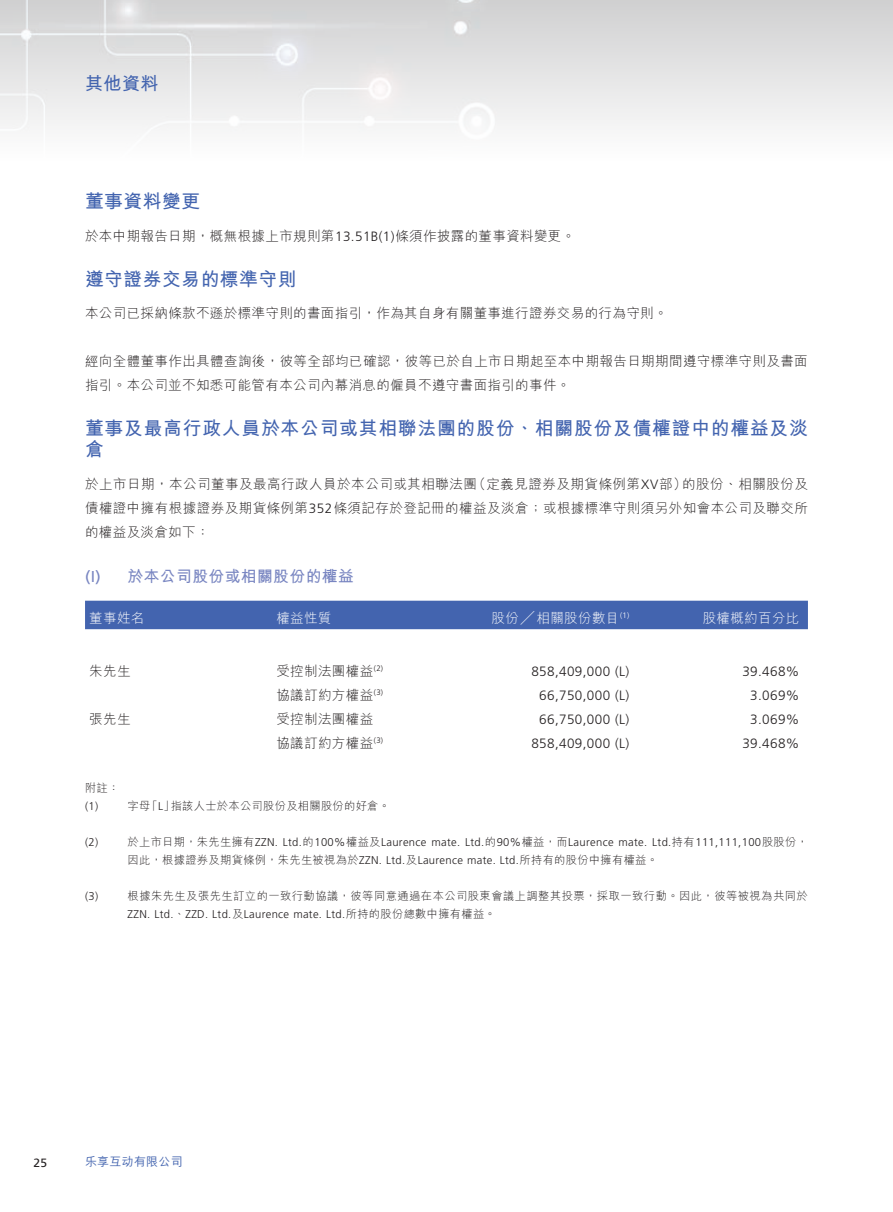
<style>
.page{position:relative;width:893px;height:1212px;background:#fff}
.page>*{position:absolute;margin:0;border:0;box-sizing:border-box;transform-origin:0 0}
.t1{font:700 18.75px/21px "M Hei HK";letter-spacing:.045em;color:#4364af}
.t2{font:700 18px "M Hei HK";color:#4364af}
.t3{font:700 15.75px "M Hei HK";letter-spacing:.03em;color:#7885c1}
.t4{font:15.75px "Frutiger LT Std";color:#7885c1}
.t5{font:300 13.5px/24px "M Hei HK";letter-spacing:.03em;color:#231f20}
.t6{font:300 13.5px "Frutiger LT Std";letter-spacing:.03em;color:#231f20}
.t7{font:300 13.5px "M Hei HK";letter-spacing:.03em;color:#fff}
.t8{font:500 12px "M Hei HKS";letter-spacing:.02em;color:#4364af}
.t9{font:12px "Frutiger LT Std";color:#231f20}
.t10{font:300 11.25px "M Hei HK";letter-spacing:.045em;color:#231f20}
.t11{font:300 11.25px "Frutiger LT Std";letter-spacing:.03em;color:#231f20}
.t12{font:300 7.8px "Frutiger LT Std";color:#231f20}
.t13{font:300 7.8px "Frutiger LT Std";color:#fff}
.s1{font-family:"Frutiger LT Std"}
.s2{font-family:"M Hei HK"}
</style>
<div class="page">
<div style="left:85px;top:601px;width:723px;height:28px;background:#4364af"></div>
<h2 class="t2" style="left:85px;top:71px;width:75px">其他資料</h2>
<h1 class="t1" style="left:85px;top:189px;width:117px">董事資料變更</h1>
<p class="t5" style="left:85px;top:223px;width:492px">於本中期報告日期，概無根據上市規則第<span class="s1">13.51 )1(B</span> 條須作披露的董事資料變更。</p>
<h1 class="t1" style="left:85px;top:267px;width:213px">遵守證券交易的標準守則</h1>
<p class="t5" style="left:85px;top:301px;width:584px">本公司已採納條款不遜於標準守則的書面指引，作為其自身有關董事進行證券交易的行為守則。</p>
<p class="t5" style="left:85px;top:349px;width:724px">經向全體董事作出具體查詢後，彼等全部均已確認，彼等已於自上市日期起至本中期報告日期期間遵守標準守則及書面指引。本公司並不知悉可能管有本公司內幕消息的僱員不遵守書面指引的事件。</p>
<h1 class="t1" style="left:85px;top:416px;width:724px">董事及最高行政人員於本公司或其相聯法團的股份、相關股份及債權證中的權益及淡倉</h1>
<p class="t5" style="left:682px;top:471px;width:127px">的股份、相關股份及</p>
<p class="t5" style="left:85px;top:471px;width:724px">於上市日期，本公司董事及最高行政人員於本公司或其相聯法團<br>債權證中擁有根據證券及期貨條例第<span class="s1">352</span>條須記存於登記冊的權益及淡倉；或根據標準守則須另外知會本公司及聯交所的權益及淡倉如下：</p>
<p class="t3" style="left:128px;top:564px;width:228px">於本公司股份或相關股份的權益</p>
<p class="t5" style="left:472px;top:471px;width:216px">（定義見證券及期貨條例第<span class="s1">XV</span>部）</p>
<p class="t4" style="left:85px;top:567px;width:17px">I( )</p>
<p class="t7" style="left:89px;top:611px;width:57px">董事姓名</p>
<p class="t7" style="left:276px;top:611px;width:57px">權益性質</p>
<p class="t5" style="left:89px;top:658px;width:43px">朱先生</p>
<p class="t5" style="left:276px;top:658px;width:98px">受控制法團權益</p>
<p class="t12" style="left:374px;top:664px;width:11px">)2(</p>
<p class="t5" style="left:276px;top:682px;width:98px">協議訂約方權益</p>
<p class="t12" style="left:374px;top:688px;width:11px">)3(</p>
<p class="t5" style="left:89px;top:706px;width:43px">張先生</p>
<p class="t5" style="left:276px;top:706px;width:98px">受控制法團權益</p>
<p class="t5" style="left:276px;top:730px;width:98px">協議訂約方權益</p>
<p class="t12" style="left:374px;top:736px;width:11px">)3(</p>
<p class="t10" style="left:85px;top:782px;width:36px">附註：</p>
<p class="t11" style="left:85px;top:800px;width:15px">1( )</p>
<p class="t10" style="left:128px;top:800px;width:24px">字母</p>
<p class="t10" style="left:171px;top:800px;width:221px">指該人士於本公司股份及相關股份的好倉。</p>
<p class="t10" style="left:146px;top:800px;width:30px">「」<span class="s1">L</span></p>
<p class="t7" style="left:491px;top:611px;width:129px">股份 ╱相關股份數目</p>
<p class="t13" style="left:620px;top:611px;width:11px">)1(</p>
<p class="t7" style="left:703px;top:611px;width:98px">股權概約百分比</p>
<p class="t6" style="left:531px;top:663px;width:99px">858,409,000 ( (L</p>
<p class="t6" style="left:742px;top:663px;width:59px">39.468%</p>
<p class="t6" style="left:539px;top:687px;width:92px">66,750,000 ( (L</p>
<p class="t6" style="left:750px;top:687px;width:51px">3.069%</p>
<p class="t6" style="left:539px;top:711px;width:92px">66,750,000 ( (L</p>
<p class="t6" style="left:750px;top:711px;width:51px">3.069%</p>
<p class="t6" style="left:531px;top:735px;width:99px">858,409,000 ( (L</p>
<p class="t6" style="left:742px;top:735px;width:59px">39.468%</p>
<p class="t11" style="left:85px;top:836px;width:15px">2( )</p>
<p class="t11" style="left:85px;top:890px;width:15px">3( )</p>
<p class="t11" style="left:128px;top:836px;width:682px"><span class="s2">於上市日期，朱先生擁有</span>ZZN. Ltd <span class="s2">的</span>. 100%<span class="s2">權益及</span>Laurence mate. Ltd <span class="s2">的</span>. 90%<span class="s2">權益，而</span>Laurence mate. Ltd.<span class="s2">持有</span>111,111,100<span class="s2">股股份，</span></p>
<p class="t10" style="left:128px;top:854px;width:532px">因此，根據證券及期貨條例，朱先生被視為於<span class="s1">ZZN. Ltd.</span>及<span class="s1">Laurence mate. Ltd.</span>所持有的股份中擁有權益。</p>
<p class="t10" style="left:128px;top:890px;width:682px">根據朱先生及張先生訂立的一致行動協議，彼等同意通過在本公司股東會議上調整其投票，採取一致行動。因此，彼等被視為共同於</p>
<p class="t11" style="left:128px;top:908px;width:370px">ZZN. Ltd <span class="s2">、</span>. ZZD. Ltd.<span class="s2">及</span>Laurence mate. Ltd.<span class="s2">所持的股份總數中擁有權益。</span></p>
<p class="t9" style="left:34px;top:1155px;width:15px">25</p>
<p class="t8" style="left:85px;top:1153px;width:99px">樂享互動有限公司</p>
</div>
